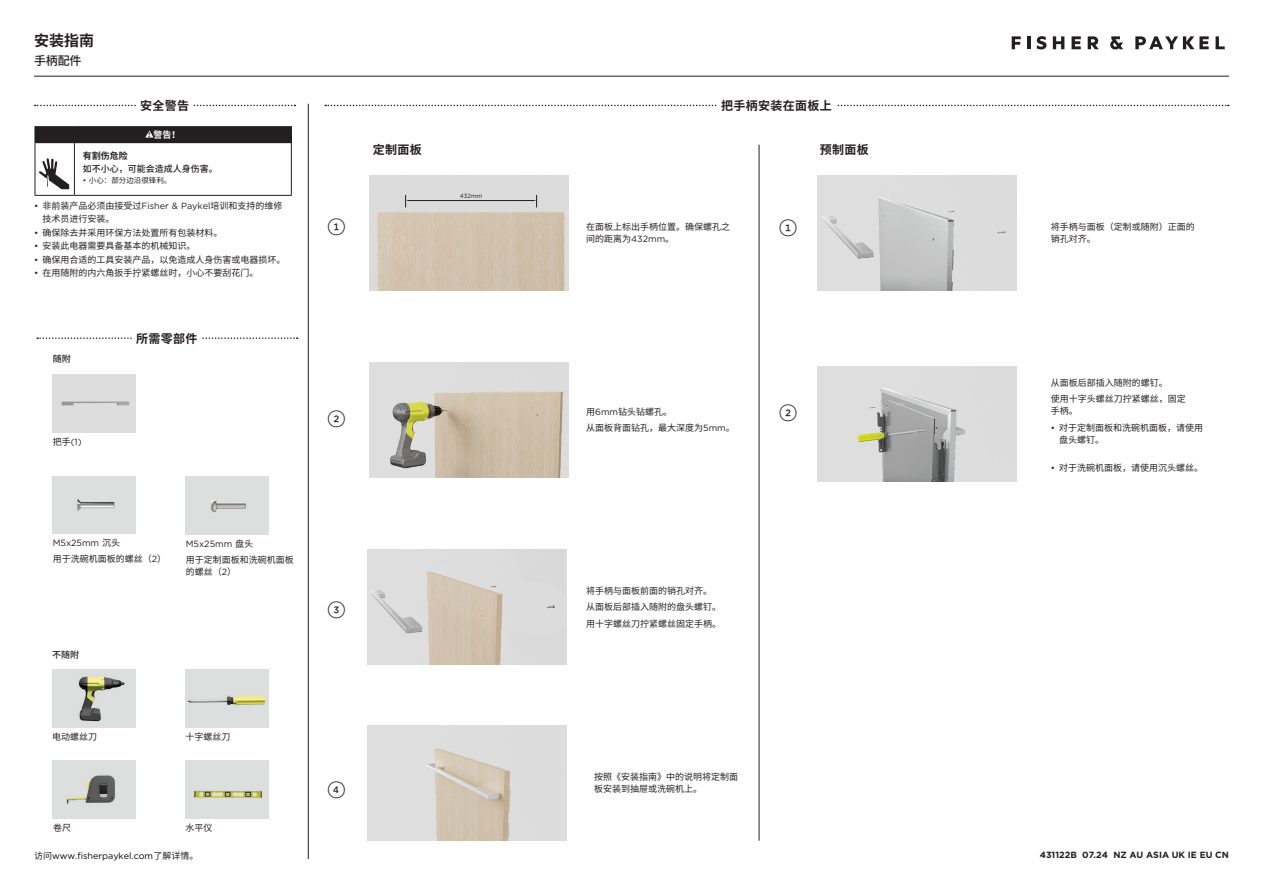
<style>
.page{position:relative;width:1263px;height:893px;background:#fff}
.page>*{position:absolute;margin:0;border:0;box-sizing:border-box;transform-origin:0 0}
.t1{font:500 18px "Gotham FP Nos";color:#231f20}
.t2{font:700 15px "Noto Sans CJ Ksc";color:#231f20}
.t3{font:700 12px "Noto Sans CJ Ksc";letter-spacing:.03em;color:#231f20}
.t4{font:500 12px "Noto Sans CJ Ksc";color:#231f20}
.t5{font:9px/16.2px "Noto Sans CJ Ksc";color:#231f20}
.t6{font:700 9px "Gotham";color:#231f20}
.t7{font:9px "Gotham";color:#020304}
.t8{font:9px "Gotham";color:#231f20}
.t9{font:500 9px "Noto Sans CJ Ksc";color:#231f20}
.t10{font:700 9px "Noto Sans CJ Ksc";color:#231f20}
.t11{font:700 9px "Noto Sans CJ Ksc";color:#fff}
.t12{font:7.5px "Noto Sans CJ Ksc";color:#231f20}
.t13{font:6px "Gotham";color:#231f20}
.s1{font-family:"Gotham";font-size:7.5px;color:#231f20}
.s2{font-family:"Gotham"}
.s3{font-family:"Noto Sans CJ Ksc"}
.s4{font-family:"Noto Sans CJ Ksc";color:#231f20}
</style>
<div class="page">
<svg style="left:1012px;top:36px;width:9px;height:13px"></svg>
<svg style="left:1027px;top:36px;width:3px;height:13px"></svg>
<svg style="left:1037px;top:36px;width:9px;height:13px"></svg>
<svg style="left:1053px;top:36px;width:11px;height:13px"></svg>
<svg style="left:1071px;top:36px;width:10px;height:13px"></svg>
<svg style="left:1088px;top:36px;width:11px;height:13px"></svg>
<svg style="left:1110px;top:36px;width:13px;height:13px"></svg>
<svg style="left:1135px;top:36px;width:74px;height:13px"></svg>
<svg style="left:1215px;top:36px;width:10px;height:13px"></svg>
<svg style="left:325px;top:105px;width:904px;height:1px"></svg>
<div style="left:717px;top:103px;width:119px;height:5px;background:#fff"></div>
<hr style="left:308px;top:104px;width:1px;height:755px;background:#231f20">
<hr style="left:34px;top:76px;width:1195px;height:1px;background:#231f20">
<svg style="left:35px;top:105px;width:260px;height:1px"></svg>
<div style="left:136px;top:103px;width:57px;height:5px;background:#fff"></div>
<hr style="left:759px;top:145px;width:1px;height:696px;background:#231f20">
<div style="left:35px;top:127px;width:256px;height:16px;background:#231f20"></div>
<svg style="left:291px;top:127px;width:1px;height:15px"></svg>
<hr style="left:34px;top:126px;width:40px;height:1px;background:#231f20">
<svg style="left:34px;top:127px;width:1px;height:15px"></svg>
<hr style="left:74px;top:126px;width:218px;height:1px;background:#231f20">
<hr style="left:74px;top:142px;width:218px;height:1px;background:#231f20">
<hr style="left:291px;top:143px;width:1px;height:52px;background:#231f20">
<hr style="left:74px;top:195px;width:218px;height:1px;background:#231f20">
<hr style="left:35px;top:143px;width:1px;height:52px;background:#231f20">
<hr style="left:74px;top:143px;width:1px;height:52px;background:#231f20">
<hr style="left:35px;top:195px;width:39px;height:1px;background:#231f20">
<svg style="left:39px;top:158px;width:30px;height:31px"></svg>
<svg style="left:37px;top:337px;width:261px;height:2px"></svg>
<hr style="left:132px;top:336px;width:70px;height:4px;background:#fff">
<div style="left:53px;top:375px;width:83px;height:58px;background:#ddd"></div>
<div style="left:53px;top:476px;width:83px;height:58px;background:#dddede"></div>
<img style="left:186px;top:670px;width:82px;height:58px">
<img style="left:53px;top:670px;width:83px;height:58px">
<img style="left:53px;top:761px;width:83px;height:58px">
<div style="left:186px;top:477px;width:83px;height:58px;background:#dddede"></div>
<img style="left:186px;top:761px;width:82px;height:58px">
<img style="left:369px;top:175px;width:200px;height:115px">
<img style="left:369px;top:363px;width:200px;height:115px">
<hr style="left:409px;top:200px;width:124px;height:1px;background:#231f20">
<svg style="left:405px;top:195px;width:5px;height:12px"></svg>
<svg style="left:532px;top:195px;width:5px;height:12px"></svg>
<img style="left:367px;top:549px;width:198px;height:116px">
<img style="left:367px;top:725px;width:199px;height:116px">
<img style="left:817px;top:175px;width:200px;height:115px">
<img style="left:817px;top:366px;width:200px;height:115px">
<svg style="left:145px;top:130px;width:8px;height:8px"></svg>
<h2 class="t2" style="left:34px;top:32px;width:61px">安装指南</h2>
<h3 class="t4" style="left:34px;top:54px;width:49px">手柄配件</h3>
<h3 class="t3" style="left:140px;top:99px;width:51px">安全警告</h3>
<p class="t11" style="left:148px;top:129px;width:34px"><span class="s1">!</span> 警告！</p>
<p class="t10" style="left:83px;top:151px;width:47px">有割伤危险</p>
<p class="t9" style="left:83px;top:164px;width:137px">如不小心，可能会造成人身伤害。</p>
<p class="t12" style="left:83px;top:176px;width:90px"><span class="s2">•</span> 小心：部分边沿很锋利。</p>
<p class="t5" style="left:43px;top:199px;width:241px;line-height:13.5px;text-indent:-9px"><span class="s2">•</span> 非前装产品必须由接受过<span class="s2">Fisher &amp; Paykel</span>培训和支持的维修技术员进行安装。</p>
<p class="t5" style="left:34px;top:225px;width:190px"><span class="s2">•</span> 确保除去并采用环保方法处置所有包装材料。</p>
<p class="t5" style="left:34px;top:238px;width:163px"><span class="s2">•</span> 安装此电器需要具备基本的机械知识。</p>
<p class="t5" style="left:34px;top:252px;width:253px"><span class="s2">•</span> 确保用合适的工具安装产品，以免造成人身伤害或电器损坏。</p>
<p class="t5" style="left:34px;top:265px;width:226px"><span class="s2">•</span> 在用随附的内六角扳手拧紧螺丝时，小心不要刮花门。</p>
<p class="t9" style="left:53px;top:354px;width:19px">随附</p>
<p class="t8" style="left:53px;top:436px;width:31px"><span class="s3">把手</span>(1)</p>
<h3 class="t3" style="left:136px;top:332px;width:63px">所需零部件</h3>
<h1 class="t1" style="left:327px;top:218px;width:20px">1</h1>
<h3 class="t3" style="left:721px;top:99px;width:112px">把手柄安装在面板上</h3>
<h3 class="t3" style="left:373px;top:143px;width:51px">定制面板</h3>
<h3 class="t3" style="left:820px;top:143px;width:51px">预制面板</h3>
<p class="t13" style="left:460px;top:192px;width:24px">432mm</p>
<p class="t5" style="left:586px;top:221px;width:145px;line-height:12px">在面板上标出手柄位置。确保螺孔之间的距离为<span class="s2">432mm</span>。</p>
<h1 class="t1" style="left:779px;top:219px;width:20px">1</h1>
<h1 class="t1" style="left:327px;top:411px;width:20px">2</h1>
<p class="t5" style="left:586px;top:404px;width:150px">用<span class="s2">6mm</span>钻头钻螺孔。<br>从面板背面钻孔，最大深度为<span class="s2">5mm</span>。</p>
<h1 class="t1" style="left:779px;top:404px;width:20px">2</h1>
<p class="t8" style="left:53px;top:537px;width:69px">M5x25mm <span class="s3">沉头</span></p>
<p class="t5" style="left:53px;top:551px;width:115px">用于洗碗机面板的螺丝（<span class="s2">2</span>）</p>
<p class="t8" style="left:186px;top:538px;width:69px">M5x25mm <span class="s3">盘头</span></p>
<p class="t5" style="left:186px;top:554px;width:109px;line-height:12px">用于定制面板和洗碗机面板的螺丝（<span class="s2">2</span>）</p>
<p class="t9" style="left:52px;top:650px;width:28px">不随附</p>
<p class="t5" style="left:52px;top:729px;width:47px">电动螺丝刀</p>
<p class="t5" style="left:186px;top:729px;width:46px">十字螺丝刀</p>
<p class="t5" style="left:53px;top:820px;width:19px">卷尺</p>
<p class="t5" style="left:186px;top:820px;width:28px">水平仪</p>
<p class="t7" style="left:34px;top:850px;width:166px"><span class="s4">访问</span>www.fisherpaykel.com<span class="s4">了解详情。</span></p>
<h1 class="t1" style="left:327px;top:601px;width:20px">3</h1>
<p class="t5" style="left:586px;top:583px;width:136px">将手柄与面板前面的销孔对齐。从面板后部插入随附的盘头螺钉。用十字螺丝刀拧紧螺丝固定手柄。</p>
<p class="t5" style="left:594px;top:769px;width:145px">按照《安装指南》中的说明将定制面</p>
<h1 class="t1" style="left:327px;top:781px;width:20px">4</h1>
<p class="t5" style="left:594px;top:781px;width:109px">板安装到抽屉或洗碗机上。</p>
<p class="t5" style="left:1051px;top:219px;width:145px">将手柄与面板（定制或随附）正面的</p>
<p class="t5" style="left:1051px;top:231px;width:46px">销孔对齐。</p>
<p class="t5" style="left:1051px;top:375px;width:136px">从面板后部插入随附的螺钉。<br>使用十字头螺丝刀拧紧螺丝，固定</p>
<p class="t5" style="left:1051px;top:403px;width:28px">手柄。</p>
<p class="t5" style="left:1059px;top:421px;width:145px;line-height:12px;text-indent:-9px"><span class="s2">•</span> 对于定制面板和洗碗机面板，请使用盘头螺钉。</p>
<p class="t5" style="left:1051px;top:460px;width:154px"><span class="s2">•</span> 对于洗碗机面板，请使用沉头螺丝。</p>
<p class="t6" style="left:1040px;top:848px;width:191px">431122B 07.24 NZ AU ASIA UK IE EU CN</p>
</div>
